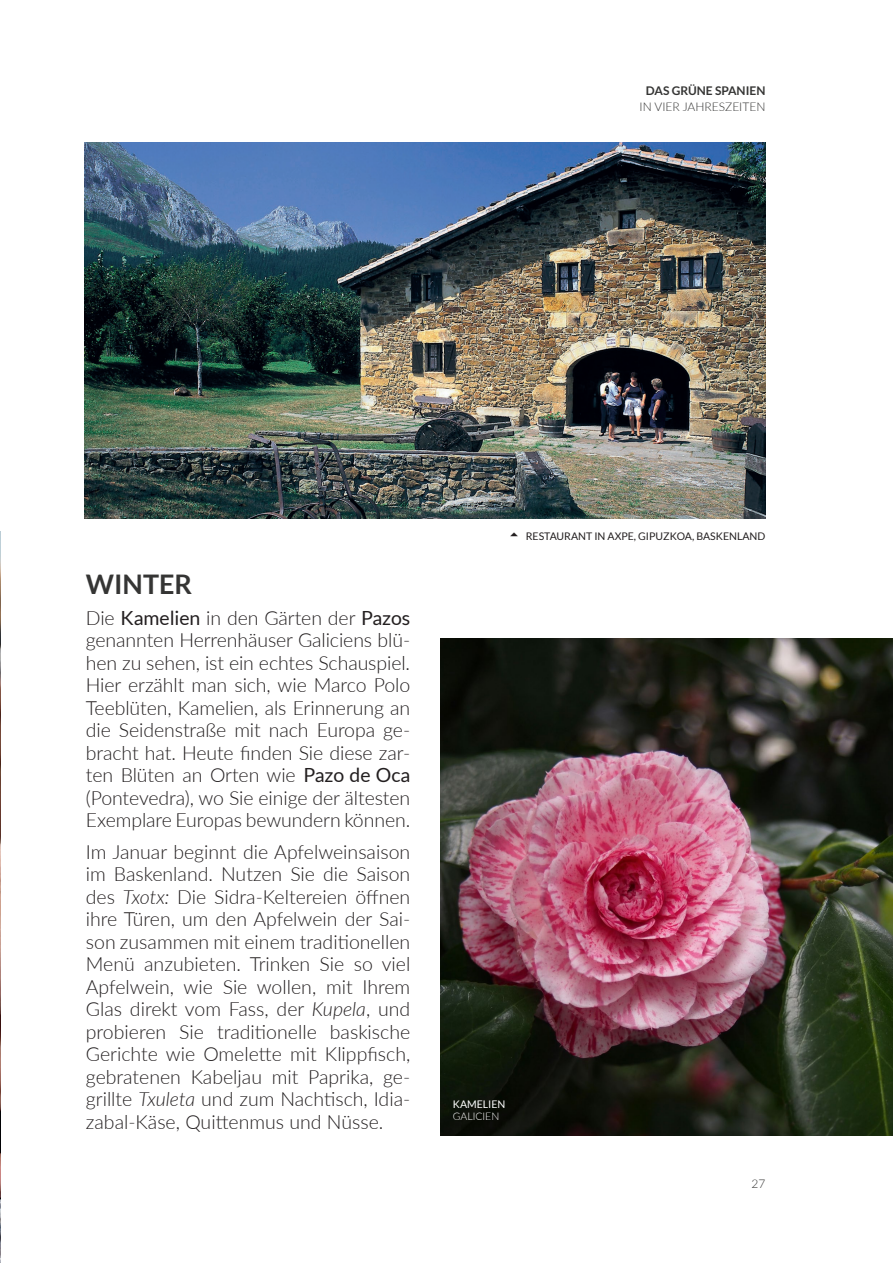
<style>
.page{position:relative;width:893px;height:1263px;background:#fff}
.page>*{position:absolute;margin:0;border:0;box-sizing:border-box;transform-origin:0 0}
.t1{font:700 27px "Lato";color:#353534}
.Body{font:300 19.5px/22.5px "Lato";letter-spacing:-.005em;color:#231f20;text-align:justify}
.t2{font:300 12px/16.5px "Lato";color:#353534;text-align:center}
.t3{font:10.5px "Lato";color:#231f20}
.PIE_ARRIBA{font:10.5px "Lato";color:#fff}
.SUBPIE_ARRIBA{font:300 10.5px "Lato";color:#fff}
.s1{font-weight:700}
.s2{font-weight:400}
.s3{font-style:italic}
</style>
<div class="page">
<img style="left:85px;top:142px;width:680px;height:377px">
<img style="left:0;top:531px;width:1px;height:732px">
<img style="left:440px;top:639px;width:453px;height:496px">
<p class="t2" style="left:640px;top:82px;width:127px"><span class="s1">DAS GRÜNE SPANIEN<br></span>IN VIER JAHRESZEITEN</p>
<h2 class="t1" style="left:86px;top:569px;width:108px">WINTER</h2>
<p class="Body" style="left:86px;top:606px;width:326px">Die <span class="s2">Kamelien</span> in den Gärten der <span class="s2">Pazos </span>genannten Herrenhäuser Galiciens blü&shy;hen zu sehen, ist ein echtes Schauspiel.<br>Hier erzählt man sich, wie Marco Polo Teeblüten, Kamelien, als Erinnerung an die Seidenstraße mit nach Europa ge&shy;bracht hat. Heute finden Sie diese zar&shy;ten Blüten an Orten wie <span class="s2">Pazo de Oca </span>(Pontevedra), wo Sie einige der ältesten Exemplare Europas bewundern können.</p>
<p class="Body" style="left:86px;top:839px;width:326px">Im Januar beginnt die Apfelweinsaison im Baskenland. Nutzen Sie die Saison des <span class="s3">Txotx:</span> Die Sidra-Keltereien öffnen ihre Türen, um den Apfelwein der Sai&shy;son zusammen mit einem traditionellen Menü anzubieten. Trinken Sie so viel Apfelwein, wie Sie wollen, mit Ihrem Glas direkt vom Fass, der <span class="s3">Kupela</span>, und probieren Sie traditionelle baskische Gerichte wie Omelette mit Klippfisch, gebratenen Kabeljau mit Paprika, ge&shy;grillte <span class="s3">Txuleta</span> und zum Nachtisch, Idia&shy;zabal-Käse, Quittenmus und Nüsse.</p>
<p class="t3" style="left:526px;top:530px;width:241px">RESTAURANT IN AXPE, GIPUZKOA, BASKENLAND</p>
<p class="PIE_ARRIBA" style="left:453px;top:1098px;width:54px">KAMELIEN</p>
<p class="SUBPIE_ARRIBA" style="left:453px;top:1109px;width:48px">GALICIEN</p>
<p class="t2" style="left:751px;top:1175px;width:15px">27</p>
</div>
